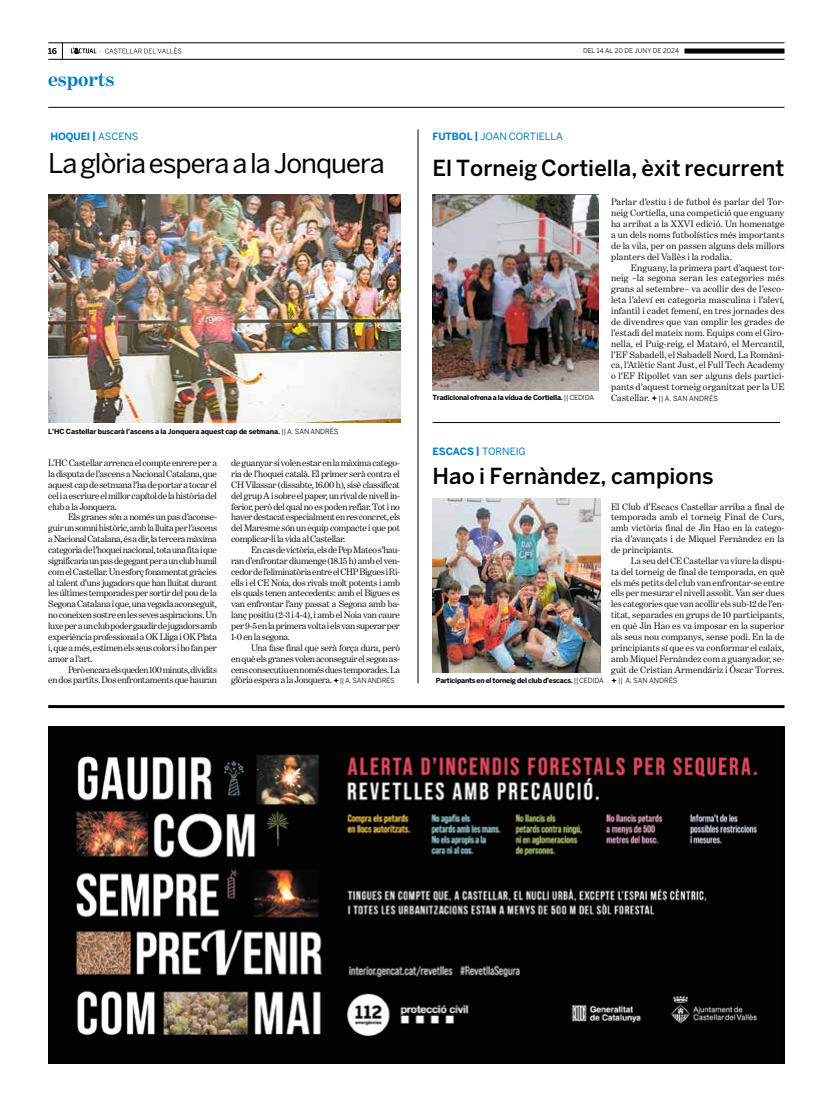
<style>
.page{position:relative;width:820px;height:1106px;background:#fff}
.page>*{position:absolute;margin:0;border:0;box-sizing:border-box;transform-origin:0 0}
.t1{font:27px "Benton Sans";letter-spacing:-.035em;color:#000}
.t2{font:500 22px "Benton Sans";color:#000}
.t3{font:700 20px "Benton Modern One";letter-spacing:-.005em;color:#007dc1}
.t4{font:700 10px "Benton Sans";letter-spacing:-.01em;color:#007dc1}
.t5{font:10px "Benton Sans";letter-spacing:-.005em;color:#007dc1}
.t6{font:9.5px/10.9px "Benton Modern One";letter-spacing:-.025em;color:#000;text-align:justify}
.t7{font:700 8px "Benton Sans";color:#000}
.t8{font:700 7px "Benton Sans";letter-spacing:-.03em;color:#000}
.t9{font:700 7px "Benton Sans";letter-spacing:-.01em;color:#000}
.t10{font:7px "Benton Sans";letter-spacing:.01em;color:#000}
.t11{font:6.5px "Benton Sans";letter-spacing:.005em;color:#000}
.s1{font-weight:400}
.s2{font-weight:700}
.s3{font-family:"Benton Sans";font-size:7px}
.s4{font-family:"Benton Modern One";font-size:9.5px}
</style>
<div class="page">
<svg style="left:62px;top:44px;width:1px;height:15px"></svg>
<hr style="left:48px;top:107px;width:736px;height:1px;background:#000">
<hr style="left:48px;top:43px;width:736px;height:1px;background:#000">
<hr style="left:48px;top:59px;width:736px;height:1px;background:#000">
<div style="left:684px;top:49px;width:100px;height:5px;background:#000"></div>
<svg style="left:71px;top:47px;width:110px;height:7px"></svg>
<img style="left:48px;top:726px;width:736px;height:337px">
<hr style="left:48px;top:705px;width:736px;height:3px;background:#000">
<svg style="left:333px;top:678px;width:6px;height:5px"></svg>
<img style="left:48px;top:195px;width:352px;height:228px">
<hr style="left:417px;top:129px;width:1px;height:554px;background:#000">
<svg style="left:651px;top:395px;width:6px;height:6px"></svg>
<img style="left:432px;top:195px;width:166px;height:195px">
<img style="left:432px;top:498px;width:168px;height:174px">
<hr style="left:432px;top:422px;width:347px;height:1px;background:#000">
<svg style="left:611px;top:678px;width:5px;height:5px"></svg>
<p class="t7" style="left:48px;top:46px;width:10px">16</p>
<p class="t11" style="left:582px;top:47px;width:97px">DEL 14 AL 20 DE JUNY DE 2024</p>
<h3 class="t3" style="left:48px;top:68px;width:68px">esports</h3>
<p class="t4" style="left:50px;top:131px;width:89px">HOQUEI | <span class="s1">ASCENS</span></p>
<p class="t5" style="left:432px;top:131px;width:132px"><span class="s2">FUTBOL |</span> JOAN CORTIELLA</p>
<h1 class="t1" style="left:48px;top:147px;width:338px">La glòria espera a la Jonquera</h1>
<p class="t9" style="left:48px;top:427px;width:292px">L’HC Castellar buscarà l’ascens a la Jonquera aquest cap de setmana. <span class="s1">|| A. SAN ANDRÉS</span></p>
<p class="t6" style="left:48px;top:457px;width:170px">L’HC Castellar arrenca el compte enrere per a la disputa de l’ascens a Nacional Catalana, que aquest cap de setmana l’ha de portar a tocar el cel i a escriure el millor capítol de la història del club a la Jonquera.</p>
<p class="t6" style="left:48px;top:512px;width:170px;text-indent:20px">Els granes són a només un pas d’aconse&shy;guir un somni històric, amb la lluita per l’ascens a Nacional Catalana, és a dir, la tercera màxima categoria de l’hoquei nacional, tota una fita i que significaria un pas de gegant per a un club humil com el Castellar. Un esforç fonamentat gràcies al talent d’uns jugadors que han lluitat durant les últimes temporades per sortir del pou de la Segona Catalana i que, una vegada aconseguit, no coneixen sostre en les seves aspiracions. Un luxe per a un club poder gaudir de jugadors amb experiència professional a OK Lliga i OK Plata i, que a més, estimen els seus colors i ho fan per amor a l’art.</p>
<p class="t6" style="left:48px;top:663px;width:170px;text-align:right">Però encara els queden 100 minuts, dividits<br>en dos partits. Dos enfrontaments que hauran</p>
<p class="t6" style="left:231px;top:457px;width:170px">de guanyar si volen estar en la màxima catego&shy;ria de l’hoquei català. El primer serà contra el CH Vilassar (dissabte, 16.00 h), sisè classificat del grup A i sobre el paper, un rival de nivell in&shy;ferior, però del qual no es poden refiar. Tot i no haver destacat especialment en res concret, els del Maresme són un equip compacte i que pot complicar-li la vida al Castellar.</p>
<p class="t6" style="left:231px;top:544px;width:170px;text-indent:20px">En cas de victòria, els de Pep Mateo s’hau&shy;ran d’enfrontar diumenge (18.15 h) amb el ven&shy;cedor de l’eliminatòria entre el CHP Bigues i Ri&shy;ells i el CE Noia, dos rivals molt potents i amb els quals tenen antecedents: amb el Bigues es van enfrontar l’any passat a Segona amb ba&shy;lanç positiu (2-3 i 4-4), i amb el Noia van caure per 9-5 en la primera volta i els van superar per 1-0 en la segona.</p>
<p class="t6" style="left:231px;top:642px;width:170px;text-indent:20px">Una fase final que serà força dura, però en què els granes volen aconseguir el segon as&shy;cens consecutiu en només dues temporades. La glòria espera a la Jonquera. <span class="s3">|| A. SAN ANDRÉS</span></p>
<h2 class="t2" style="left:432px;top:154px;width:353px">El Torneig Cortiella, èxit recurrent</h2>
<p class="t8" style="left:432px;top:393px;width:163px">Tradicional ofrena a la vídua de Cortiella. <span class="s1">|| CEDIDA</span></p>
<p class="t6" style="left:611px;top:197px;width:175px">Parlar d’estiu i de futbol és parlar del Tor&shy;neig Cortiella, una competició que enguany ha arribat a la XXVI edició. Un homenatge a un dels noms futbolístics més importants de la vila, per on passen alguns dels millors planters del Vallès i la rodalia.</p>
<p class="t6" style="left:611px;top:262px;width:175px;text-indent:20px">Enguany, la primera part d’aquest tor&shy;neig –la segona seran les categories més grans al setembre– va acollir des de l’esco&shy;leta l’aleví en categoria masculina i l’aleví, infantil i cadet femení, en tres jornades des de divendres que van omplir les grades de l’estadi del mateix nom. Equips com el Giro&shy;nella, el Puig-reig, el Mataró, el Mercantil, l’EF Sabadell, el Sabadell Nord, La Romàni&shy;ca, l’Atlètic Sant Just, el Full Tech Academy o l’EF Ripollet van ser alguns dels partici&shy;pants d’aquest torneig organitzat per la UE</p>
<p class="t10" style="left:611px;top:394px;width:108px"><span class="s4">Castellar.</span> || A. SAN ANDRÉS</p>
<p class="t4" style="left:432px;top:445px;width:95px">ESCACS | <span class="s1">TORNEIG</span></p>
<h2 class="t2" style="left:432px;top:463px;width:282px">Hao i Fernàndez, campions</h2>
<p class="t6" style="left:611px;top:501px;width:175px">El Club d’Escacs Castellar arriba a final de temporada amb el torneig Final de Curs, amb victòria final de Jin Hao en la catego&shy;ria d’avançats i de Miquel Fernàndez en la de principiants.</p>
<p class="t6" style="left:611px;top:555px;width:175px;text-indent:20px">La seu del CE Castellar va viure la dispu&shy;ta del torneig de final de temporada, en què els més petits del club van enfrontar-se entre ells per mesurar el nivell assolit. Van ser dues les categories que van acollir els sub-12 de l’en&shy;titat, separades en grups de 10 participants, en què Jin Hao es va imposar en la superior als seus nou companys, sense podi. En la de principiants sí que es va conformar el calaix, amb Miquel Fernàndez com a guanyador, se&shy;guit de Cristian Armendáriz i Óscar Torres.</p>
<p class="t10" style="left:617px;top:676px;width:61px">|| A. SAN ANDRÉS</p>
<p class="t8" style="left:436px;top:676px;width:169px">Participants en el torneig del club d’escacs. <span class="s1">|| CEDIDA</span></p>
</div>
